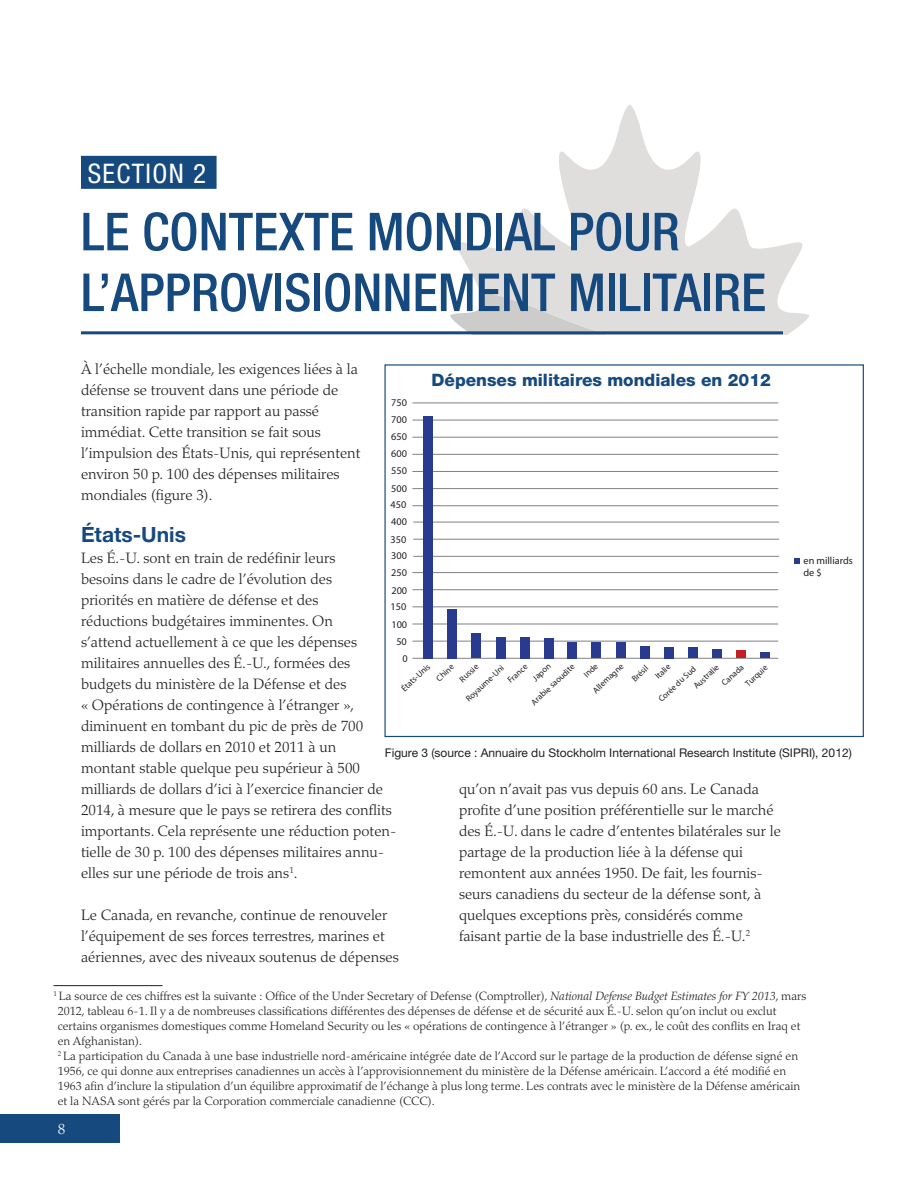
<style>
.page{position:relative;width:918px;height:1188px;background:#fff}
.page>*{position:absolute;margin:0;border:0;box-sizing:border-box;transform-origin:0 0}
.Section_Title{font:500 condensed 52.5px/60.8px "Helvetica Neue LT Std";color:#16497e}
.Section_Head{font:condensed 27px "Helvetica Neue LT Std";letter-spacing:.05em;color:#fff}
.Head_2a{font:700 21px "Helvetica Neue LT Std";color:#16497e}
.t1{font:800 17.1px "Helvetica Neue LT Std";color:#16497e}
.Body_Text_1a{font:300 15px/21px "Palatino";color:#231f20}
.Page{font:300 15px "Palatino";color:#fff}
.footnote_1a{font:300 12px/15px "Palatino";color:#231f20}
.t2{font:12px "Helvetica Neue LT Std";color:#231f20}
.t3{font:10.35px/17.2px "Myriad Pro";color:#231f20;text-align:justify}
.t4{font:8.55px/14.5px "Myriad Pro";color:#231f20}
.s1{font-style:italic}
</style>
<div class="page">
<svg style="left:450px;top:105px;width:359px;height:230px;fill:#dfdedd"></svg>
<div style="left:0;top:1114px;width:120px;height:29px;background:#16497e"></div>
<div style="left:81px;top:156px;width:136px;height:33px;background:#16497e"></div>
<hr style="left:81px;top:331px;width:702px;height:3px;background:#16497e">
<hr style="left:413px;top:522px;width:366px;height:1px;background:#808285">
<hr style="left:413px;top:539px;width:366px;height:1px;background:#808285">
<hr style="left:413px;top:556px;width:366px;height:1px;background:#808285">
<hr style="left:412px;top:402px;width:366px;height:1px;background:#808285">
<hr style="left:412px;top:420px;width:366px;height:1px;background:#808285">
<hr style="left:412px;top:437px;width:366px;height:1px;background:#808285">
<hr style="left:412px;top:454px;width:366px;height:1px;background:#808285">
<hr style="left:412px;top:471px;width:366px;height:1px;background:#808285">
<hr style="left:412px;top:488px;width:366px;height:1px;background:#808285">
<hr style="left:412px;top:505px;width:366px;height:1px;background:#808285">
<hr style="left:412px;top:572px;width:366px;height:1px;background:#808285">
<hr style="left:412px;top:589px;width:366px;height:1px;background:#808285">
<hr style="left:412px;top:606px;width:366px;height:1px;background:#808285">
<hr style="left:412px;top:624px;width:366px;height:1px;background:#808285">
<hr style="left:412px;top:641px;width:366px;height:1px;background:#808285">
<hr style="left:412px;top:658px;width:366px;height:1px;background:#808285">
<div style="left:423px;top:416px;width:10px;height:242px;background:#293b8f"></div>
<div style="left:447px;top:609px;width:10px;height:49px;background:#293b8f"></div>
<div style="left:472px;top:634px;width:9px;height:24px;background:#293b8f"></div>
<div style="left:496px;top:637px;width:10px;height:21px;background:#293b8f"></div>
<div style="left:520px;top:637px;width:10px;height:21px;background:#293b8f"></div>
<div style="left:544px;top:638px;width:10px;height:20px;background:#293b8f"></div>
<div style="left:567px;top:642px;width:10px;height:16px;background:#293b8f"></div>
<div style="left:592px;top:643px;width:9px;height:15px;background:#293b8f"></div>
<div style="left:616px;top:643px;width:10px;height:15px;background:#293b8f"></div>
<div style="left:640px;top:646px;width:10px;height:12px;background:#293b8f"></div>
<div style="left:664px;top:647px;width:10px;height:11px;background:#293b8f"></div>
<div style="left:688px;top:648px;width:10px;height:10px;background:#293b8f"></div>
<div style="left:712px;top:649px;width:10px;height:9px;background:#293b8f"></div>
<div style="left:736px;top:650px;width:10px;height:8px;background:#c32025"></div>
<div style="left:760px;top:652px;width:10px;height:6px;background:#293b8f"></div>
<svg style="left:794px;top:558px;width:6px;height:6px"></svg>
<hr style="left:53px;top:985px;width:110px;height:1px;background:#231f20">
<p class="Section_Head" style="left:88px;top:158px;width:120px">SECTION 2</p>
<p class="Section_Title" style="left:81px;top:201px;width:687px">LE CONTEXTE MONDIAL POUR<br>L’APPROVISIONNEMENT MILITAIRE</p>
<p class="Body_Text_1a" style="left:81px;top:358px;width:281px">À l’échelle mondiale, les exigences liées à la défense se trouvent dans une période de transition rapide par rapport au passé immédiat. Cette transition se fait sous l’impulsion des États-Unis, qui représentent environ 50 p. 100 des dépenses militaires mondiales (figure 3).</p>
<p class="Head_2a" style="left:81px;top:521px;width:106px">États-Unis</p>
<p class="Body_Text_1a" style="left:81px;top:547px;width:317px">Les É.-U. sont en train de redéfinir leurs<br>besoins dans le cadre de l’évolution des<br>priorités en matière de défense et des<br>réductions budgétaires imminentes. On<br>s’attend actuellement à ce que les dépenses militaires annuelles des É.-U., formées des budgets du ministère de la Défense et des<br>« Opérations de contingence à l’étranger », diminuent en tombant du pic de près de 700 milliards de dollars en 2010 et 2011 à un<br>montant stable quelque peu supérieur à 500 milliards de dollars d’ici à l’exercice financier de 2014, à mesure que le pays se retirera des conflits importants. Cela représente une réduction poten&shy;tielle de 30 p. 100 des dépenses militaires annu&shy;elles sur une période de trois ans<sup>1</sup>.</p>
<p class="Body_Text_1a" style="left:81px;top:904px;width:319px">Le Canada, en revanche, continue de renouveler l’équipement de ses forces terrestres, marines et aériennes, avec des niveaux soutenus de dépenses</p>
<p class="t1" style="left:432px;top:370px;width:341px">Dépenses militaires mondiales en 2012</p>
<p class="t3" style="left:391px;top:394px;width:17px">750<br>700<br>650<br>600<br>550<br>500</p>
<p class="t3" style="left:391px;top:496px;width:18px">450<br>400<br>350</p>
<p class="t3" style="left:391px;top:546px;width:19px;text-align:right">300<br>250<br>200<br>150<br>100<br>50<br>0</p>
<p class="t3" style="left:804px;top:554px;width:51px;line-height:12.3px">en milliards de $</p>
<p class="t4" style="left:527px;top:698px;width:57px;rotate:-43deg">Arabie saoudite</p>
<p class="t4" style="left:580px;top:670px;width:18px;rotate:-43deg">Inde</p>
<p class="t4" style="left:462px;top:694px;width:50px;rotate:-43deg">Royaume-Uni</p>
<p class="t4" style="left:504px;top:676px;width:25px;rotate:-43deg">France</p>
<p class="t4" style="left:529px;top:674px;width:23px;rotate:-43deg">Japon</p>
<p class="t4" style="left:589px;top:686px;width:40px;rotate:-43deg">Allemagne</p>
<p class="t4" style="left:628px;top:674px;width:21px;rotate:-43deg">Brésil</p>
<p class="t4" style="left:651px;top:672px;width:19px;rotate:-43deg">Italie</p>
<p class="t4" style="left:398px;top:684px;width:37px;rotate:-43deg">États-Unis</p>
<p class="t4" style="left:433px;top:674px;width:22px;rotate:-43deg">Chine</p>
<p class="t4" style="left:456px;top:675px;width:24px;rotate:-43deg">Russie</p>
<p class="t4" style="left:680px;top:671px;width:33px;text-indent:-34px;rotate:-43deg">Corée du Sud<br>Australie</p>
<p class="t4" style="left:729px;top:666px;width:29px;line-height:16.8px;text-indent:-17px;rotate:-43deg">Canada<br>Turquie</p>
<p class="t2" style="left:385px;top:746px;width:468px">Figure 3 (source : Annuaire du Stockholm International Research Institute (SIPRI), 2012)</p>
<p class="Body_Text_1a" style="left:459px;top:778px;width:324px">qu’on n’avait pas vus depuis 60 ans. Le Canada profite d’une position préférentielle sur le marché des É.-U. dans le cadre d’ententes bilatérales sur le partage de la production liée à la défense qui remontent aux années 1950. De fait, les fournis&shy;seurs canadiens du secteur de la défense sont, à quelques exceptions près, considérés comme faisant partie de la base industrielle des É.-U.<sup>2</sup></p>
<p class="footnote_1a" style="left:58px;top:988px;width:750px;text-indent:-4px"><sup>1</sup> La source de ces chiffres est la suivante : Office of the Under Secretary of Defense (Comptroller), <span class="s1">National Defense Budget Estimates for FY 2013</span>, mars 2012, tableau 6-1. Il y a de nombreuses classifications différentes des dépenses de défense et de sécurité aux É.-U. selon qu’on inclut ou exclut certains organismes domestiques comme Homeland Security ou les « opérations de contingence à l’étranger » (p. ex., le coût des conflits en Iraq et en Afghanistan).<br><sup>2</sup> La participation du Canada à une base industrielle nord-américaine intégrée date de l’Accord sur le partage de la production de défense signé en 1956, ce qui donne aux entreprises canadiennes un accès à l’approvisionnement du ministère de la Défense américain. L’accord a été modifié en 1963 afin d’inclure la stipulation d’un équilibre approximatif de l’échange à plus long terme. Les contrats avec le ministère de la Défense américain et la NASA sont gérés par la Corporation commerciale canadienne (CCC).</p>
<p class="Page" style="left:58px;top:1120px;width:9px">8</p>
</div>
